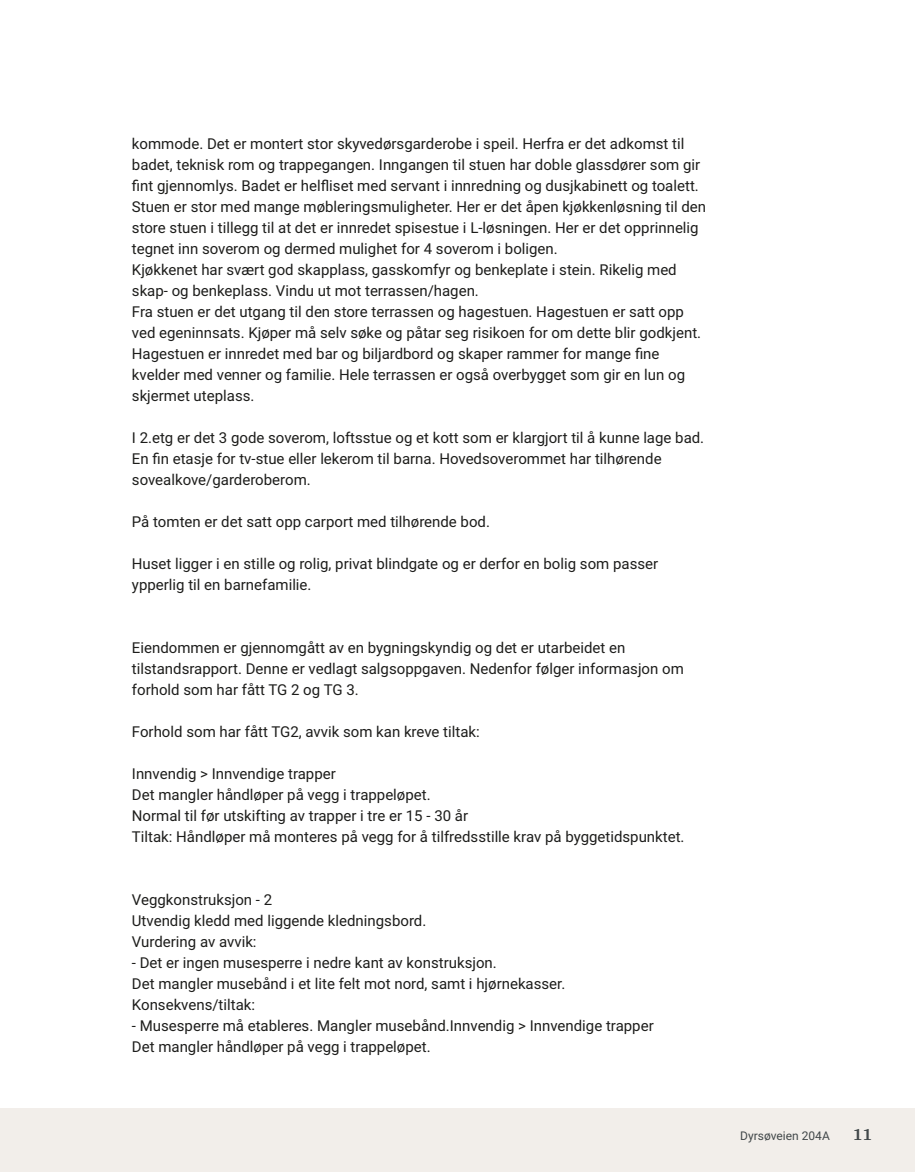
<style>
.page{position:relative;width:915px;height:1172px;background:#fff}
.page>*{position:absolute;margin:0;border:0;box-sizing:border-box;transform-origin:0 0}
.t1{font:700 18px "Arya";color:#414749}
.t2{font:15px/21px "Roboto Vitec";color:#1d1d1b}
.t3{font:12px "Roboto Vitec";color:#414749}
</style>
<div class="page">
<div style="left:0;top:1108px;width:914px;height:64px;background:#f2eeea"></div>
<p class="t2" style="left:132px;top:132px;width:575px">kommode. Det er montert stor skyvedørsgarderobe i speil. Herfra er det adkomst til badet, teknisk rom og trappegangen. Inngangen til stuen har doble glassdører som gir fint gjennomlys. Badet er helfliset med servant i innredning og dusjkabinett og toalett.<br>Stuen er stor med mange møbleringsmuligheter. Her er det åpen kjøkkenløsning til den store stuen i tillegg til at det er innredet spisestue i L‑løsningen. Her er det opprinnelig tegnet inn soverom og dermed mulighet for 4 soverom i boligen.<br>Kjøkkenet har svært god skapplass, gasskomfyr og benkeplate i stein. Rikelig med skap‑ og benkeplass. Vindu ut mot terrassen/hagen.<br>Fra stuen er det utgang til den store terrassen og hagestuen. Hagestuen er satt opp ved egeninnsats. Kjøper må selv søke og påtar seg risikoen for om dette blir godkjent.<br>Hagestuen er innredet med bar og biljardbord og skaper rammer for mange fine kvelder med venner og familie. Hele terrassen er også overbygget som gir en lun og skjermet uteplass.</p>
<p class="t2" style="left:132px;top:426px;width:573px">I 2.etg er det 3 gode soverom, loftsstue og et kott som er klargjort til å kunne lage bad.<br>En fin etasje for tv‑stue eller lekerom til barna. Hovedsoverommet har tilhørende sovealkove/garderoberom.</p>
<p class="t2" style="left:132px;top:510px;width:359px">På tomten er det satt opp carport med tilhørende bod.</p>
<p class="t2" style="left:132px;top:552px;width:527px">Huset ligger i en stille og rolig, privat blindgate og er derfor en bolig som passer ypperlig til en barnefamilie.</p>
<p class="t2" style="left:132px;top:636px;width:553px">Eiendommen er gjennomgått av en bygningskyndig og det er utarbeidet en tilstandsrapport. Denne er vedlagt salgsoppgaven. Nedenfor følger informasjon om forhold som har fått TG 2 og TG 3.</p>
<p class="t2" style="left:132px;top:720px;width:349px">Forhold som har fått TG2, avvik som kan kreve tiltak:</p>
<p class="t2" style="left:132px;top:762px;width:554px">Innvendig &gt; Innvendige trapper<br>Det mangler håndløper på vegg i trappeløpet.<br>Normal til før utskifting av trapper i tre er 15 ‑ 30 år<br>Tiltak: Håndløper må monteres på vegg for å tilfredsstille krav på byggetidspunktet.</p>
<p class="t2" style="left:132px;top:888px;width:523px">Veggkonstruksjon ‑ 2<br>Utvendig kledd med liggende kledningsbord.<br>Vurdering av avvik:<br>‑ Det er ingen musesperre i nedre kant av konstruksjon.<br>Det mangler musebånd i et lite felt mot nord, samt i hjørnekasser.<br>Konsekvens/tiltak:<br>‑ Musesperre må etableres. Mangler musebånd.Innvendig &gt; Innvendige trapper Det mangler håndløper på vegg i trappeløpet.</p>
<p class="t3" style="left:740px;top:1127px;width:91px">Dyrsøveien 204A</p>
<p class="t1" style="left:852px;top:1123px;width:21px">11</p>
</div>
